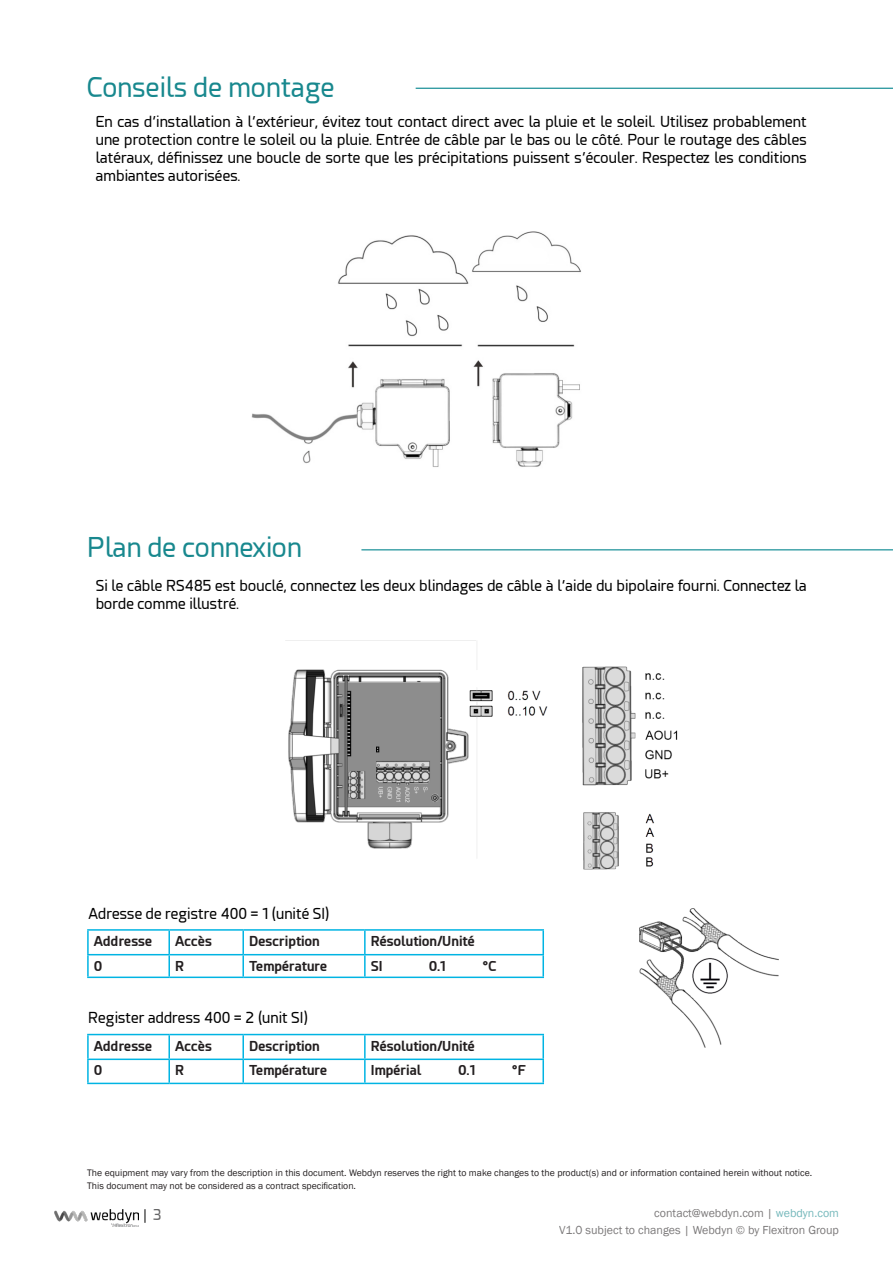
<style>
.page{position:relative;width:893px;height:1263px;background:#fff}
.page>*{position:absolute;margin:0;border:0;box-sizing:border-box;transform-origin:0 0}
.t1{font:27px "Esphimere";color:#18888e}
.t2{font:15px/18px "Esphimere";color:#000001;text-align:justify}
.t3{font:15px "Esphimere";color:#000002}
.Tabla_título{font:700 13.5px "Esphimere";color:#231f20}
.t4{font:12px/16.5px "Franklin Gothic";color:#231f20;text-align:right}
.t5{font:9.75px/12.6px "Franklin Gothic";color:#231f20}
.s1{color:#18888d}
</style>
<div class="page">
<svg style="left:145px;top:1209px;width:1px;height:14px"></svg>
<img style="left:54px;top:1209px;width:85px;height:17px">
<hr style="left:416px;top:88px;width:477px;height:1px;background:#06868f">
<hr style="left:361px;top:549px;width:532px;height:1px;background:#06868f">
<img style="left:251px;top:232px;width:330px;height:235px">
<img style="left:285px;top:640px;width:393px;height:230px">
<img style="left:640px;top:908px;width:138px;height:139px">
<hr style="left:87px;top:929px;width:82px;height:2px;background:#00b4e3">
<hr style="left:87px;top:931px;width:2px;height:23px;background:#00b4e3">
<hr style="left:169px;top:929px;width:74px;height:2px;background:#00b4e3">
<hr style="left:168px;top:931px;width:2px;height:23px;background:#00b4e3">
<hr style="left:243px;top:929px;width:122px;height:2px;background:#00b4e3">
<hr style="left:242px;top:931px;width:2px;height:23px;background:#00b4e3">
<hr style="left:365px;top:929px;width:179px;height:2px;background:#00b4e3">
<hr style="left:364px;top:931px;width:2px;height:23px;background:#00b4e3">
<hr style="left:542px;top:931px;width:2px;height:23px;background:#00b4e3">
<hr style="left:87px;top:954px;width:82px;height:1px;background:#00b4e3">
<hr style="left:169px;top:954px;width:74px;height:1px;background:#00b4e3">
<hr style="left:243px;top:954px;width:122px;height:1px;background:#00b4e3">
<hr style="left:365px;top:954px;width:179px;height:1px;background:#00b4e3">
<hr style="left:87px;top:955px;width:2px;height:21px;background:#00b4e3">
<hr style="left:168px;top:955px;width:2px;height:21px;background:#00b4e3">
<hr style="left:242px;top:955px;width:2px;height:21px;background:#00b4e3">
<hr style="left:364px;top:955px;width:2px;height:21px;background:#00b4e3">
<hr style="left:542px;top:955px;width:2px;height:21px;background:#00b4e3">
<hr style="left:87px;top:976px;width:82px;height:2px;background:#00b4e3">
<hr style="left:169px;top:976px;width:74px;height:2px;background:#00b4e3">
<hr style="left:243px;top:976px;width:122px;height:2px;background:#00b4e3">
<hr style="left:365px;top:976px;width:179px;height:2px;background:#00b4e3">
<hr style="left:87px;top:1034px;width:82px;height:1px;background:#00b4e3">
<hr style="left:87px;top:1035px;width:2px;height:23px;background:#00b4e3">
<hr style="left:169px;top:1034px;width:74px;height:1px;background:#00b4e3">
<hr style="left:168px;top:1035px;width:2px;height:23px;background:#00b4e3">
<hr style="left:243px;top:1034px;width:122px;height:1px;background:#00b4e3">
<hr style="left:242px;top:1035px;width:2px;height:23px;background:#00b4e3">
<hr style="left:365px;top:1034px;width:179px;height:1px;background:#00b4e3">
<hr style="left:364px;top:1035px;width:2px;height:23px;background:#00b4e3">
<hr style="left:542px;top:1035px;width:2px;height:23px;background:#00b4e3">
<hr style="left:87px;top:1058px;width:82px;height:2px;background:#00b4e3">
<hr style="left:169px;top:1058px;width:74px;height:2px;background:#00b4e3">
<hr style="left:243px;top:1058px;width:122px;height:2px;background:#00b4e3">
<hr style="left:365px;top:1058px;width:179px;height:2px;background:#00b4e3">
<hr style="left:87px;top:1060px;width:2px;height:23px;background:#00b4e3">
<hr style="left:168px;top:1060px;width:2px;height:23px;background:#00b4e3">
<hr style="left:242px;top:1060px;width:2px;height:23px;background:#00b4e3">
<hr style="left:364px;top:1060px;width:2px;height:23px;background:#00b4e3">
<hr style="left:542px;top:1060px;width:2px;height:23px;background:#00b4e3">
<hr style="left:87px;top:1083px;width:82px;height:1px;background:#00b4e3">
<hr style="left:169px;top:1083px;width:74px;height:1px;background:#00b4e3">
<hr style="left:243px;top:1083px;width:122px;height:1px;background:#00b4e3">
<hr style="left:365px;top:1083px;width:179px;height:1px;background:#00b4e3">
<p class="t1" style="left:87px;top:72px;width:249px">Conseils de montage</p>
<p class="t2" style="left:96px;top:113px;width:713px">En cas d’installation à l’extérieur, évitez tout contact direct avec la pluie et le soleil. Utilisez probablement une protection contre le soleil ou la pluie. Entrée de câble par le bas ou le côté. Pour le routage des câbles latéraux, définissez une boucle de sorte que les précipitations puissent s’écouler. Respectez les conditions ambiantes autorisées.</p>
<p class="t1" style="left:87px;top:532px;width:216px">Plan de connexion</p>
<p class="t2" style="left:96px;top:577px;width:713px">Si le câble RS485 est bouclé, connectez les deux blindages de câble à l’aide du bipolaire fourni. Connectez la borde comme illustré.</p>
<p class="t2" style="left:89px;top:905px;width:243px">Adresse de registre 400 = 1 (unité SI)</p>
<p class="Tabla_título" style="left:94px;top:933px;width:60px">Addresse</p>
<p class="Tabla_título" style="left:175px;top:933px;width:38px">Accès</p>
<p class="Tabla_título" style="left:249px;top:933px;width:72px">Description</p>
<p class="Tabla_título" style="left:371px;top:933px;width:105px">Résolution/Unité</p>
<p class="Tabla_título" style="left:94px;top:957px;width:10px">0</p>
<p class="Tabla_título" style="left:175px;top:957px;width:10px">R</p>
<p class="Tabla_título" style="left:249px;top:957px;width:80px">Température</p>
<p class="Tabla_título" style="left:371px;top:957px;width:13px">SI</p>
<p class="Tabla_título" style="left:429px;top:957px;width:18px">0.1</p>
<p class="Tabla_título" style="left:482px;top:957px;width:15px">°C</p>
<p class="t2" style="left:88px;top:1009px;width:222px">Register address 400 = 2 (unit SI)</p>
<p class="Tabla_título" style="left:94px;top:1037px;width:60px">Addresse</p>
<p class="Tabla_título" style="left:175px;top:1037px;width:38px">Accès</p>
<p class="Tabla_título" style="left:249px;top:1037px;width:72px">Description</p>
<p class="Tabla_título" style="left:371px;top:1037px;width:105px">Résolution/Unité</p>
<p class="Tabla_título" style="left:94px;top:1062px;width:10px">0</p>
<p class="Tabla_título" style="left:175px;top:1062px;width:10px">R</p>
<p class="Tabla_título" style="left:249px;top:1062px;width:80px">Température</p>
<p class="Tabla_título" style="left:371px;top:1062px;width:52px">Impérial</p>
<p class="Tabla_título" style="left:458px;top:1062px;width:18px">0.1</p>
<p class="Tabla_título" style="left:512px;top:1062px;width:15px">°F</p>
<p class="t5" style="left:87px;top:1167px;width:726px">The equipment may vary from the description in this document. Webdyn reserves the right to make changes to the product(s) and or information contained herein without notice.<br>This document may not be considered as a contract specification.</p>
<p class="t3" style="left:152px;top:1206px;width:10px">3</p>
<p class="t4" style="left:559px;top:1205px;width:281px">contact@webdyn.com | <span class="s1">webdyn.com<br></span>V1.0 subject to changes | Webdyn © by Flexitron Group</p>
</div>
